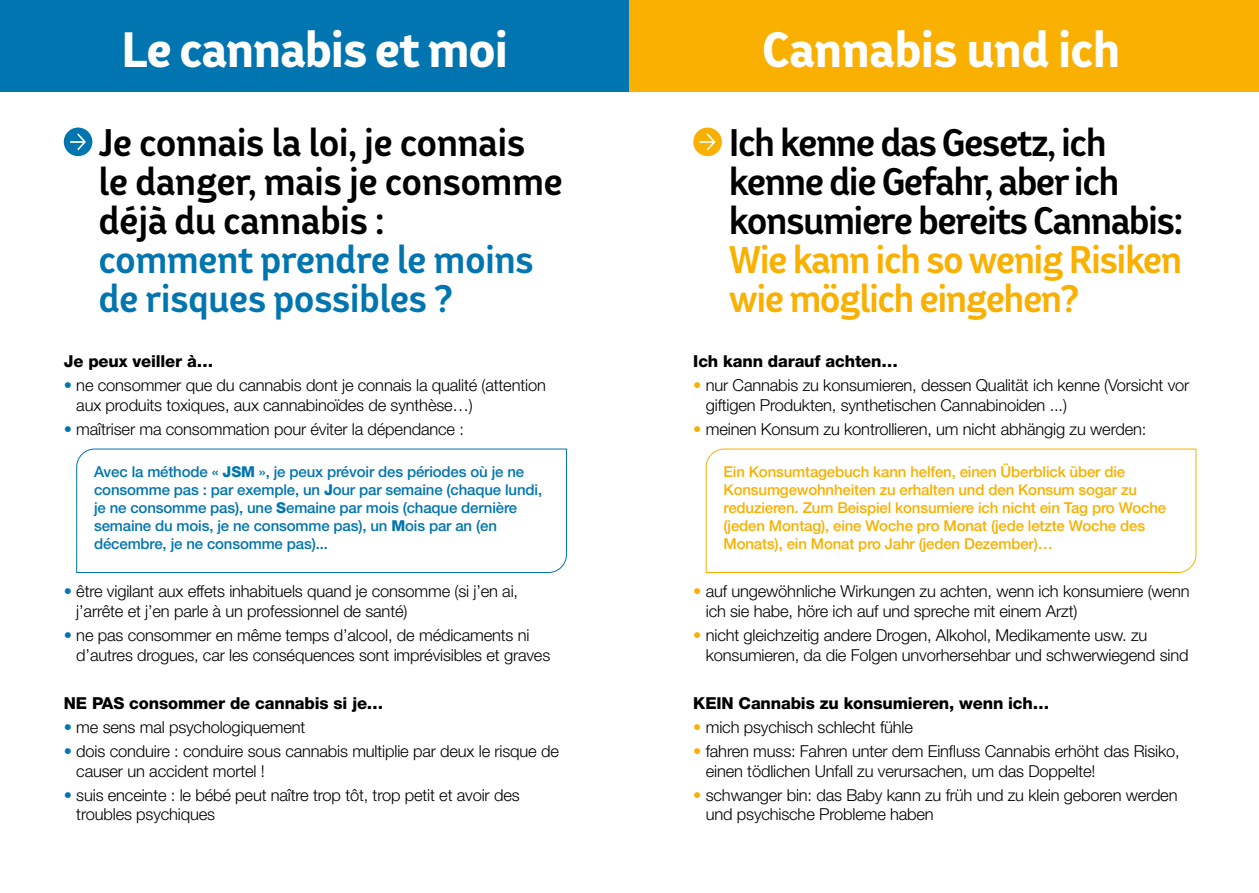
<style>
.page{position:relative;width:1259px;height:893px;background:#fff}
.page>*{position:absolute;margin:0;border:0;box-sizing:border-box;transform-origin:0 0}
.t1{font:800 46.5px "Bw Helder W1";letter-spacing:-.005em;color:#fff}
.t2{font:700 36px/39px "Bw Helder W1";letter-spacing:-.025em;color:#000}
.t3{font:700 36px/39px "Bw Helder W1";color:#000}
.t4{font:700 36px/39px "Bw Helder W1";letter-spacing:-.025em;color:#f9b000}
.t5{font:700 36px/39px "Bw Helder W1";color:#0075b0}
.t6{font:300 16.5px/19.8px "Helvetica Neue LT Pro";letter-spacing:-.01em;color:#000}
.t7{font:800 16.5px "Helvetica Neue LT Pro";letter-spacing:-.01em;color:#000}
.t8{font:500 15px/18px "Helvetica Neue LT Pro";letter-spacing:-.01em;color:#f9b000}
.t9{font:500 15px/18px "Helvetica Neue LT Pro";letter-spacing:-.01em;color:#0075b0}
.s1{font-weight:500;color:#0075b0}
.s2{font-weight:800}
.s3{font-weight:500;color:#f9b000}
</style>
<div class="page">
<div style="left:64px;top:128px;width:28px;height:28px;background:#0075b0;border-radius:50%"></div>
<svg style="left:70px;top:133px;width:16px;height:17px"></svg>
<svg style="left:76px;top:448px;width:491px;height:125px"></svg>
<div style="left:693px;top:128px;width:29px;height:28px;background:#f9b000;border-radius:50%"></div>
<svg style="left:699px;top:133px;width:16px;height:17px"></svg>
<svg style="left:705px;top:448px;width:491px;height:125px"></svg>
<div style="left:0;top:0;width:629px;height:91px;background:#0075b0"></div>
<div style="left:629px;top:0;width:630px;height:91px;background:#f9b000"></div>
<h1 class="t1" style="left:122px;top:20px;width:387px">Le cannabis et moi</h1>
<h1 class="t1" style="left:762px;top:20px;width:359px">Cannabis und ich</h1>
<h2 class="t3" style="left:99px;top:123px;width:465px">Je connais la loi, je connais le danger, mais je consomme déjà du cannabis :</h2>
<h2 class="t5" style="left:99px;top:240px;width:436px">comment prendre le moins de risques possibles ?</h2>
<p class="t7" style="left:64px;top:351px;width:151px">Je peux veiller à…</p>
<p class="t6" style="left:76px;top:375px;width:471px;text-indent:-13px"><span class="s1">•</span> ne consommer que du cannabis dont je connais la qualité (attention aux produits toxiques, aux cannabinoïdes de synthèse…)</p>
<p class="t6" style="left:64px;top:419px;width:402px"><span class="s1">•</span> maîtriser ma consommation pour éviter la dépendance :</p>
<p class="t9" style="left:94px;top:463px;width:449px">Avec la méthode « <span class="s2">JSM</span> », je peux prévoir des périodes où je ne consomme pas : par exemple, un <span class="s2">J</span>our par semaine (chaque lundi, je ne consomme pas), une <span class="s2">S</span>emaine par mois (chaque dernière semaine du mois, je ne consomme pas), un <span class="s2">M</span>ois par an (en décembre, je ne consomme pas)...</p>
<p class="t6" style="left:76px;top:581px;width:443px;text-indent:-13px"><span class="s1">•</span> être vigilant aux effets inhabituels quand je consomme (si j’en ai, j’arrête et j’en parle à un professionnel de santé)</p>
<p class="t6" style="left:76px;top:625px;width:475px;text-indent:-13px"><span class="s1">•</span> ne pas consommer en même temps d’alcool, de médicaments ni d’autres drogues, car les conséquences sont imprévisibles et graves</p>
<p class="t7" style="left:64px;top:693px;width:321px">NE PAS consommer de cannabis si je…</p>
<p class="t6" style="left:64px;top:717px;width:243px"><span class="s1">•</span> me sens mal psychologiquement</p>
<p class="t6" style="left:76px;top:741px;width:484px;text-indent:-13px"><span class="s1">•</span> dois conduire : conduire sous cannabis multiplie par deux le risque de causer un accident mortel !</p>
<p class="t6" style="left:76px;top:785px;width:445px;text-indent:-13px"><span class="s1">•</span> suis enceinte : le bébé peut naître trop tôt, trop petit et avoir des troubles psychiques</p>
<h2 class="t2" style="left:729px;top:123px;width:455px">Ich kenne das Gesetz, ich kenne die Gefahr, aber ich konsumiere bereits Cannabis:</h2>
<h2 class="t4" style="left:729px;top:240px;width:454px">Wie kann ich so wenig Risiken wie möglich eingehen?</h2>
<p class="t7" style="left:693px;top:351px;width:206px">Ich kann darauf achten…</p>
<p class="t6" style="left:706px;top:375px;width:485px;text-indent:-13px"><span class="s3">•</span> nur Cannabis zu konsumieren, dessen Qualität ich kenne (Vorsicht vor giftigen Produkten, synthetischen Cannabinoiden ...)</p>
<p class="t6" style="left:693px;top:419px;width:454px"><span class="s3">•</span> meinen Konsum zu kontrollieren, um nicht abhängig zu werden:</p>
<p class="t8" style="left:723px;top:463px;width:444px">Ein Konsumtagebuch kann helfen, einen Überblick über die Konsumgewohnheiten zu erhalten und den Konsum sogar zu reduzieren. Zum Beispiel konsumiere ich nicht ein Tag pro Woche (jeden Montag), eine Woche pro Monat (jede letzte Woche des Monats), ein Monat pro Jahr (jeden Dezember)…</p>
<p class="t6" style="left:706px;top:581px;width:485px;text-indent:-13px"><span class="s3">•</span> auf ungewöhnliche Wirkungen zu achten, wenn ich konsumiere (wenn ich sie habe, höre ich auf und spreche mit einem Arzt)</p>
<p class="t6" style="left:706px;top:625px;width:484px;text-indent:-13px"><span class="s3">•</span> nicht gleichzeitig andere Drogen, Alkohol, Medikamente usw. zu konsumieren, da die Folgen unvorhersehbar und schwerwiegend sind</p>
<p class="t7" style="left:693px;top:693px;width:357px">KEIN Cannabis zu konsumieren, wenn ich…</p>
<p class="t6" style="left:693px;top:717px;width:221px"><span class="s3">•</span> mich psychisch schlecht fühle</p>
<p class="t6" style="left:706px;top:741px;width:475px;text-indent:-13px"><span class="s3">•</span> fahren muss: Fahren unter dem Einfluss Cannabis erhöht das Risiko, einen tödlichen Unfall zu verursachen, um das Doppelte!</p>
<p class="t6" style="left:706px;top:785px;width:473px;text-indent:-13px"><span class="s3">•</span> schwanger bin: das Baby kann zu früh und zu klein geboren werden und psychische Probleme haben</p>
</div>
